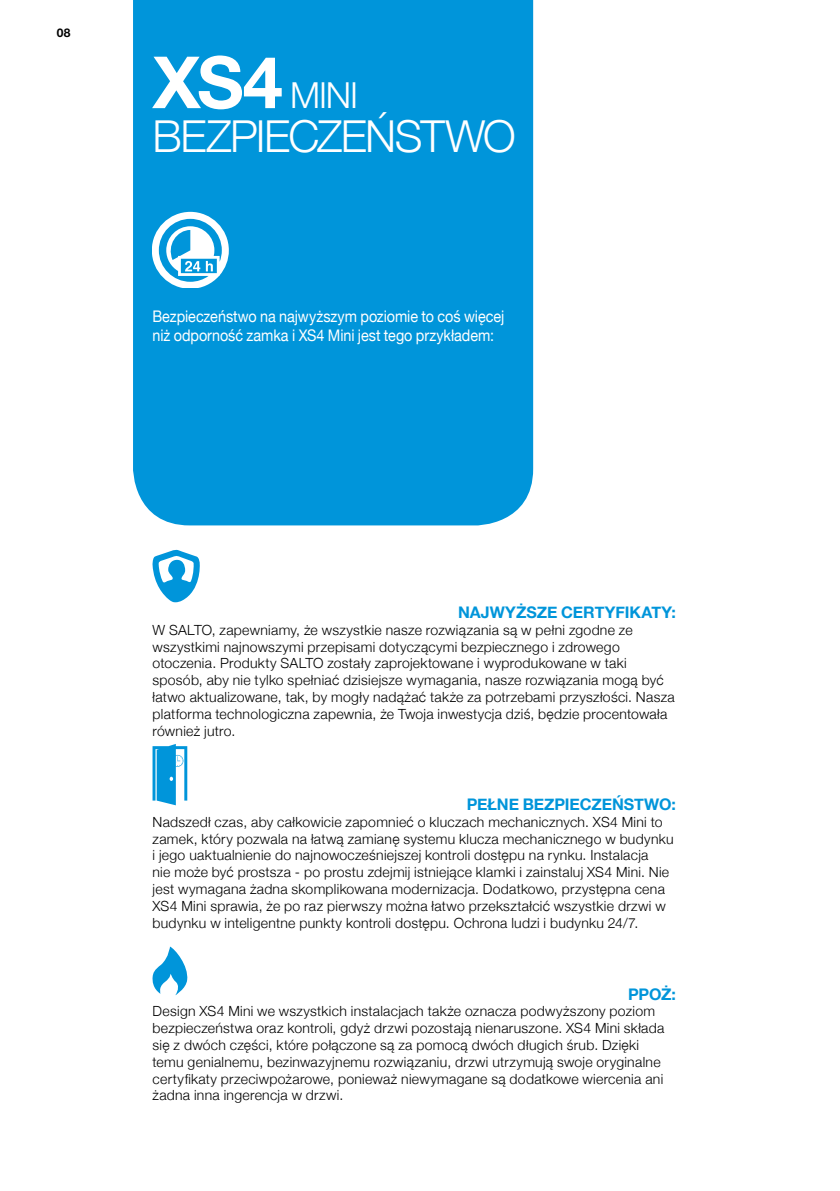
<style>
.page{position:relative;width:840px;height:1191px;background:#fff}
.page>*{position:absolute;margin:0;border:0;box-sizing:border-box;transform-origin:0 0}
.t1{font:300 44px "Helvetica Neue";letter-spacing:-.04em;color:#fff}
.t2{font:300 36px "Helvetica Neue LT Std";color:#fff}
.t3{font:16px/19.2px "Helvetica Neue";letter-spacing:-.005em;color:#fff;scale:.9 1}
.t4{font:700 16px "Helvetica Neue";letter-spacing:-.005em;color:#0095da}
.t5{font:300 14px/16.8px "Helvetica Neue";letter-spacing:.02em;color:#000}
.t6{font:700 12px "Helvetica Neue LT Std";color:#000}
.s1{font-weight:700;font-size:72px}
</style>
<div class="page">
<div style="left:133px;top:0;width:400px;height:525px;background:#0095da"></div>
<svg style="left:152px;top:212px;width:76px;height:75px"></svg>
<svg style="left:152px;top:550px;width:48px;height:52px"></svg>
<svg style="left:152px;top:946px;width:36px;height:49px"></svg>
<svg style="left:152px;top:744px;width:35px;height:61px"></svg>
<p class="t6" style="left:57px;top:25px;width:15px">08</p>
<h2 class="t2" style="left:152px;top:73px;width:207px"><span class="s1">XS4</span> MINI</h2>
<h1 class="t1" style="left:152px;top:101px;width:356px">BezPIEczeńSTWo</h1>
<p class="t3" style="left:152px;top:308px;width:392px">Bezpieczeństwo na najwyższym poziomie to coś więcej niż odporność zamka i XS4 Mini jest tego przykładem:</p>
<p class="t4" style="left:458px;top:599px;width:219px">NAJWYŻSZE CERTYFIKATY:</p>
<p class="t5" style="left:152px;top:620px;width:523px">W SALTO, zapewniamy, że wszystkie nasze rozwiązania są w pełni zgodne ze wszystkimi najnowszymi przepisami dotyczącymi bezpiecznego i zdrowego otoczenia. Produkty SALTO zostały zaprojektowane i wyprodukowane w taki sposób, aby nie tylko spełniać dzisiejsze wymagania, nasze rozwiązania mogą być łatwo aktualizowane, tak, by mogły nadążać także za potrzebami przyszłości. Nasza platforma technologiczna zapewnia, że Twoja inwestycja dziś, będzie procentowała również jutro.</p>
<p class="t4" style="left:466px;top:791px;width:210px">PEŁNE BEZPIECZEŃSTWO:</p>
<p class="t5" style="left:152px;top:812px;width:522px">Nadszedł czas, aby całkowicie zapomnieć o kluczach mechanicznych. XS4 Mini to zamek, który pozwala na łatwą zamianę systemu klucza mechanicznego w budynku i jego uaktualnienie do najnowocześniejszej kontroli dostępu na rynku. Instalacja<br>nie może być prostsza - po prostu zdejmij istniejące klamki i zainstaluj XS4 Mini. Nie jest wymagana żadna skomplikowana modernizacja. Dodatkowo, przystępna cena XS4 Mini sprawia, że po raz pierwszy można łatwo przekształcić wszystkie drzwi w budynku w inteligentne punkty kontroli dostępu. Ochrona ludzi i budynku 24/7.</p>
<p class="t4" style="left:627px;top:981px;width:49px">PPOŻ:</p>
<p class="t5" style="left:152px;top:1002px;width:513px">Design XS4 Mini we wszystkich instalacjach także oznacza podwyższony poziom bezpieczeństwa oraz kontroli, gdyż drzwi pozostają nienaruszone. XS4 Mini składa się z dwóch części, które połączone są za pomocą dwóch długich śrub. Dzięki temu genialnemu, bezinwazyjnemu rozwiązaniu, drzwi utrzymują swoje oryginalne certyfikaty przeciwpożarowe, ponieważ niewymagane są dodatkowe wiercenia ani żadna inna ingerencja w drzwi.</p>
</div>
